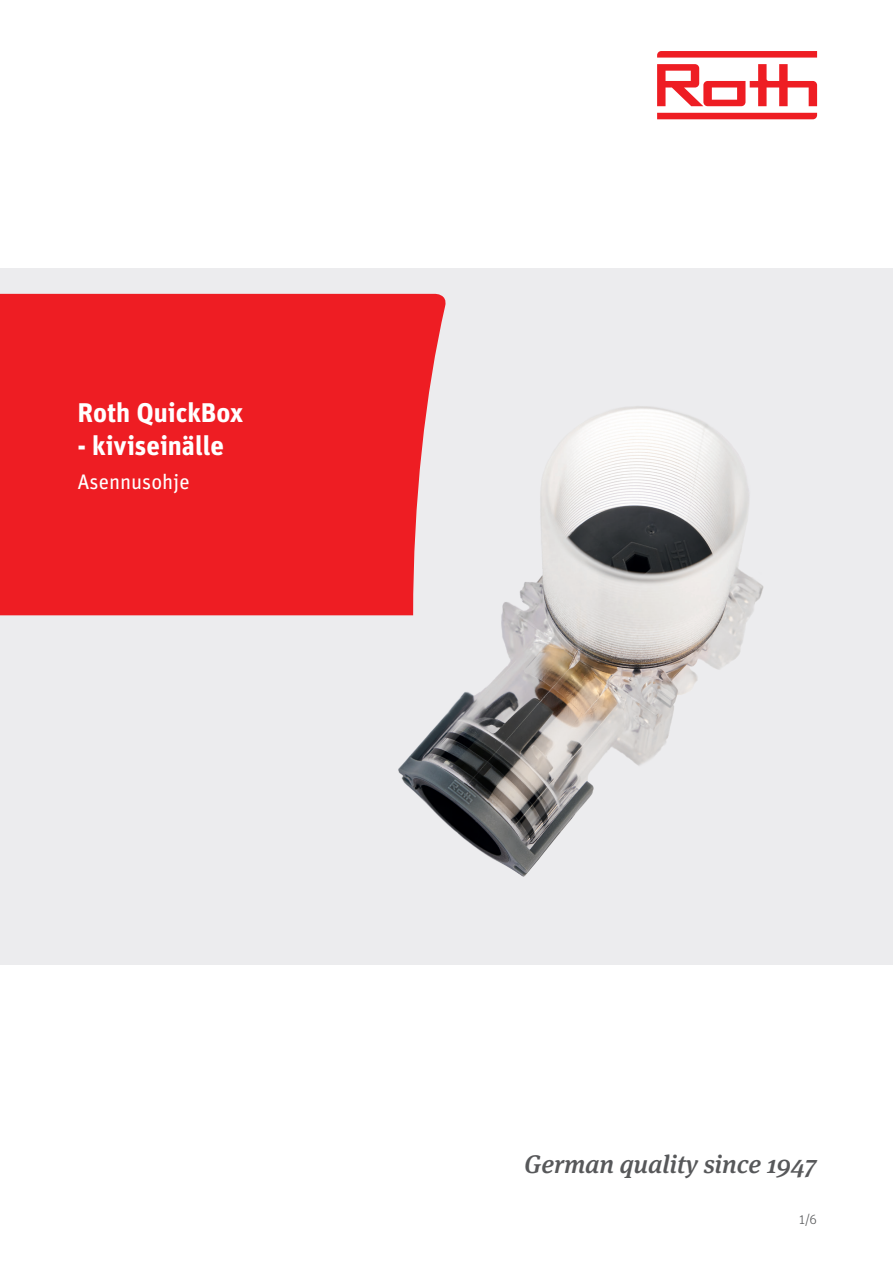
<style>
.page{position:relative;width:893px;height:1263px;background:#fff}
.page>*{position:absolute;margin:0;border:0;box-sizing:border-box;transform-origin:0 0}
.t1{font:700 27px "Unit OT";color:#fff}
.t2{font:italic 500 25.5px "Meta Serif OT";color:#57585a}
.t3{font:21px "Unit OT";color:#fff}
.t4{font:300 13.5px "Unit OT";color:#57585a}
</style>
<div class="page">
<svg style="left:657px;top:113px;width:160px;height:6px"></svg>
<svg style="left:657px;top:51px;width:160px;height:7px"></svg>
<svg style="left:657px;top:64px;width:160px;height:42px"></svg>
<div style="left:0;top:268px;width:893px;height:696px;background:#ececee"></div>
<img style="left:325px;top:406px;width:439px;height:471px">
<div style="left:0;top:294px;width:448px;height:321px;background:#ee1d23"></div>
<p class="t1" style="left:77px;top:395px;width:167px">Roth QuickBox</p>
<p class="t1" style="left:77px;top:428px;width:148px">- kiviseinälle</p>
<p class="t3" style="left:77px;top:468px;width:114px">Asennusohje</p>
<p class="t2" style="left:524px;top:1148px;width:294px">German quality since 1947</p>
<p class="t4" style="left:799px;top:1211px;width:19px">1/6</p>
</div>
